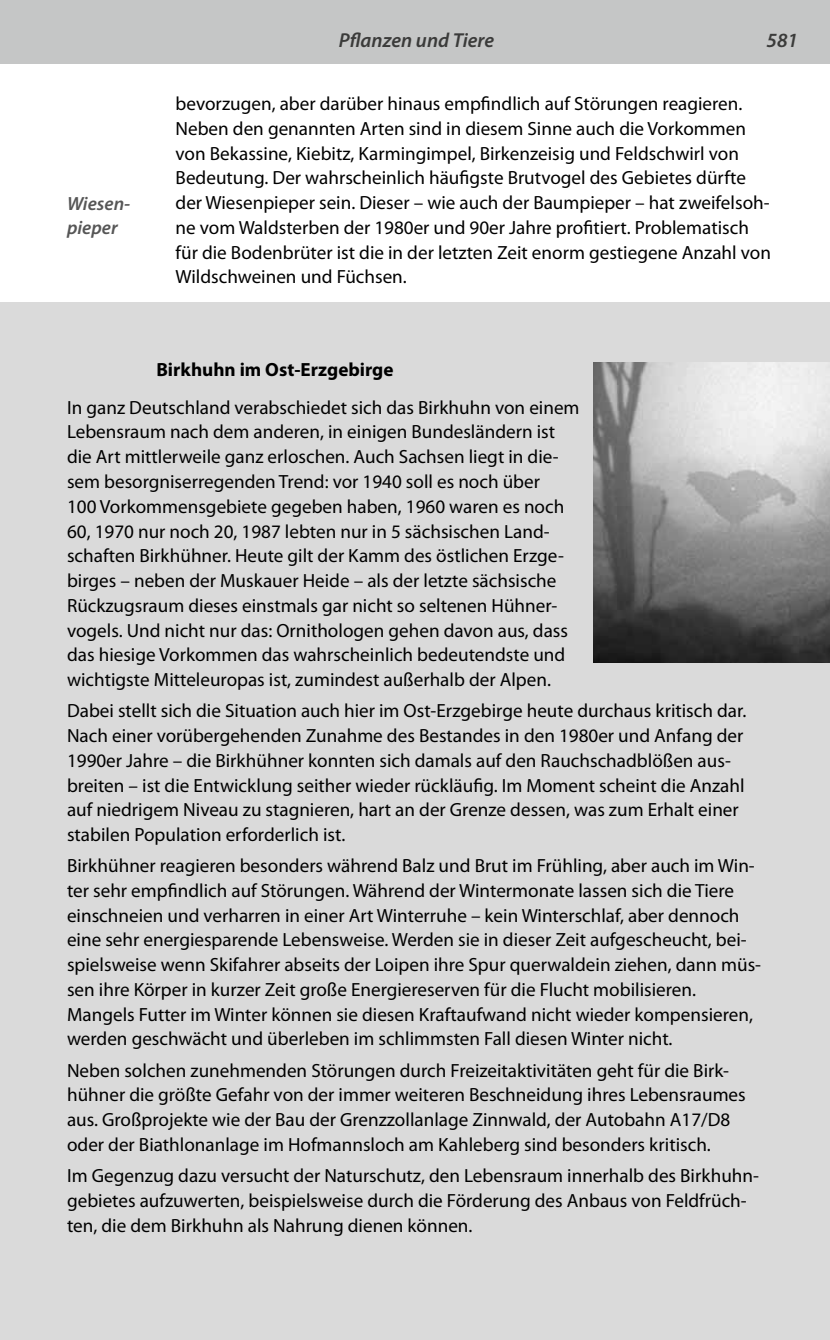
<style>
.page{position:relative;width:830px;height:1340px;background:#fff}
.page>*{position:absolute;margin:0;border:0;box-sizing:border-box;transform-origin:0 0}
.t1{font:italic 600 20.25px "Myriad Pro";color:#3b3b3a}
.t2{font:19.12px/24.8px "Myriad Pro";color:#000}
.t3{font:700 19.12px "Myriad Pro";color:#000}
.t4{font:italic 600 19.12px/24.8px "Myriad Pro";color:#565656}
</style>
<div class="page">
<div style="left:0;top:0;width:829px;height:64px;background:#c5c6c6"></div>
<div style="left:0;top:302px;width:829px;height:1037px;background:#dadada"></div>
<img style="left:593px;top:362px;width:236px;height:300px">
<p class="t4" style="left:67px;top:190px;width:65px">Wiesen&shy;pieper</p>
<p class="t1" style="left:339px;top:27px;width:157px">Pflanzen und Tiere</p>
<p class="t1" style="left:766px;top:27px;width:33px">581</p>
<p class="t2" style="left:175px;top:91px;width:596px">bevorzugen, aber darüber hinaus empfindlich auf Störungen reagieren.<br>Neben den genannten Arten sind in diesem Sinne auch die Vorkommen von Bekassine, Kiebitz, Karmingimpel, Birkenzeisig und Feldschwirl von Bedeutung. Der wahrscheinlich häufigste Brutvogel des Gebietes dürfte der Wiesenpieper sein. Dieser – wie auch der Baumpieper – hat zweifelsoh&shy;ne vom Waldsterben der 1980er und 90er Jahre profitiert. Problematisch für die Bodenbrüter ist die in der letzten Zeit enorm gestiegene Anzahl von Wildschweinen und Füchsen.</p>
<p class="t3" style="left:156px;top:357px;width:238px">Birkhuhn im Ost-Erzgebirge</p>
<p class="t2" style="left:67px;top:394px;width:514px">In ganz Deutschland verabschiedet sich das Birkhuhn von einem Lebensraum nach dem anderen, in einigen Bundesländern ist die Art mittlerweile ganz erloschen. Auch Sachsen liegt in die&shy;sem besorgniserregenden Trend: vor 1940 soll es noch über<br>100 Vorkommensgebiete gegeben haben, 1960 waren es noch 60, 1970 nur noch 20, 1987 lebten nur in 5 sächsischen Land&shy;schaften Birkhühner. Heute gilt der Kamm des östlichen Erzge&shy;birges – neben der Muskauer Heide – als der letzte sächsische Rückzugsraum dieses einstmals gar nicht so seltenen Hühner&shy;vogels. Und nicht nur das: Ornithologen gehen davon aus, dass das hiesige Vorkommen das wahrscheinlich bedeutendste und wichtigste Mitteleuropas ist, zumindest außerhalb der Alpen.</p>
<p class="t2" style="left:67px;top:698px;width:680px">Dabei stellt sich die Situation auch hier im Ost-Erzgebirge heute durchaus kritisch dar.<br>Nach einer vorübergehenden Zunahme des Bestandes in den 1980er und Anfang der 1990er Jahre – die Birkhühner konnten sich damals auf den Rauchschadblößen aus&shy;breiten – ist die Entwicklung seither wieder rückläufig. Im Moment scheint die Anzahl auf niedrigem Niveau zu stagnieren, hart an der Grenze dessen, was zum Erhalt einer stabilen Population erforderlich ist.</p>
<p class="t2" style="left:67px;top:853px;width:695px">Birkhühner reagieren besonders während Balz und Brut im Frühling, aber auch im Win&shy;ter sehr empfindlich auf Störungen. Während der Wintermonate lassen sich die Tiere einschneien und verharren in einer Art Winterruhe – kein Winterschlaf, aber dennoch eine sehr energiesparende Lebensweise. Werden sie in dieser Zeit aufgescheucht, bei&shy;spielsweise wenn Skifahrer abseits der Loipen ihre Spur querwaldein ziehen, dann müs&shy;sen ihre Körper in kurzer Zeit große Energiereserven für die Flucht mobilisieren.<br>Mangels Futter im Winter können sie diesen Kraftaufwand nicht wieder kompensieren, werden geschwächt und überleben im schlimmsten Fall diesen Winter nicht.</p>
<p class="t2" style="left:67px;top:1057px;width:680px">Neben solchen zunehmenden Störungen durch Freizeitaktivitäten geht für die Birk&shy;hühner die größte Gefahr von der immer weiteren Beschneidung ihres Lebensraumes aus. Großprojekte wie der Bau der Grenzzollanlage Zinnwald, der Autobahn A17/D8 oder der Biathlonanlage im Hofmannsloch am Kahleberg sind besonders kritisch.</p>
<p class="t2" style="left:67px;top:1162px;width:693px">Im Gegenzug dazu versucht der Naturschutz, den Lebensraum innerhalb des Birkhuhn&shy;gebietes aufzuwerten, beispielsweise durch die Förderung des Anbaus von Feldfrüch&shy;ten, die dem Birkhuhn als Nahrung dienen können.</p>
</div>
